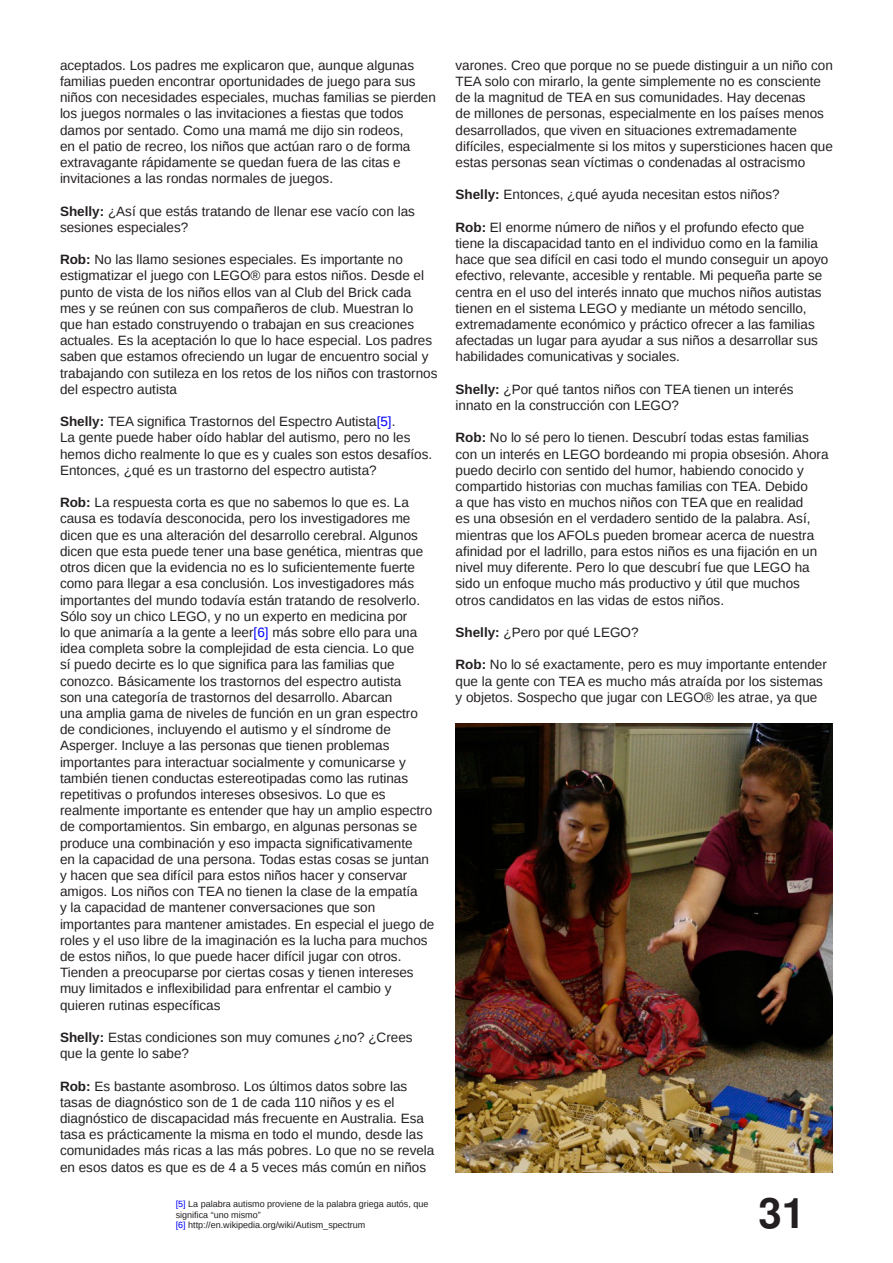
<style>
.page{position:relative;width:893px;height:1263px;background:#fff}
.page>*{position:absolute;margin:0;border:0;box-sizing:border-box;transform-origin:0 0}
.t1{font:700 42px "Free Sans";color:#231f20}
.t2{font:13.5px/16.2px "Liberation Sans";color:#231f20}
.t3{font:9px/10.8px "Liberation Sans";color:#231f20}
.s1{font-weight:700}
.s2{color:#00f}
</style>
<div class="page">
<img style="left:455px;top:723px;width:378px;height:450px">
<p class="t2" style="left:60px;top:57px;width:377px">aceptados. Los padres me explicaron que, aunque algunas familias pueden encontrar oportunidades de juego para sus niños con necesidades especiales, muchas familias se pierden los juegos normales o las invitaciones a fiestas que todos damos por sentado. Como una mamá me dijo sin rodeos,<br>en el patio de recreo, los niños que actúan raro o de forma extravagante rápidamente se quedan fuera de las citas e invitaciones a las rondas normales de juegos.</p>
<p class="t2" style="left:60px;top:203px;width:356px"><span class="s1">Shelly:</span> ¿Así que estás tratando de llenar ese vacío con las sesiones especiales?</p>
<p class="t2" style="left:60px;top:251px;width:379px"><span class="s1">Rob:</span> No las llamo sesiones especiales. Es importante no estigmatizar el juego con LEGO® para estos niños. Desde el punto de vista de los niños ellos van al Club del Brick cada mes y se reúnen con sus compañeros de club. Muestran lo que han estado construyendo o trabajan en sus creaciones actuales. Es la aceptación lo que lo hace especial. Los padres saben que estamos ofreciendo un lugar de encuentro social y trabajando con sutileza en los retos de los niños con trastornos del espectro autista</p>
<p class="t2" style="left:60px;top:413px;width:374px"><span class="s1">Shelly:</span> TEA significa Trastornos del Espectro Autista<span class="s2">[5]</span>.<br>La gente puede haber oído hablar del autismo, pero no les hemos dicho realmente lo que es y cuales son estos desafíos.<br>Entonces, ¿qué es un trastorno del espectro autista?</p>
<p class="t2" style="left:60px;top:494px;width:376px"><span class="s1">Rob:</span> La respuesta corta es que no sabemos lo que es. La causa es todavía desconocida, pero los investigadores me dicen que es una alteración del desarrollo cerebral. Algunos dicen que esta puede tener una base genética, mientras que otros dicen que la evidencia no es lo suficientemente fuerte como para llegar a esa conclusión. Los investigadores más importantes del mundo todavía están tratando de resolverlo.<br>Sólo soy un chico LEGO, y no un experto en medicina por<br>lo que animaría a la gente a leer<span class="s2">[6]</span> más sobre ello para una idea completa sobre la complejidad de esta ciencia. Lo que<br>sí puedo decirte es lo que significa para las familias que conozco. Básicamente los trastornos del espectro autista<br>son una categoría de trastornos del desarrollo. Abarcan<br>una amplia gama de niveles de función en un gran espectro de condiciones, incluyendo el autismo y el síndrome de Asperger. Incluye a las personas que tienen problemas importantes para interactuar socialmente y comunicarse y también tienen conductas estereotipadas como las rutinas repetitivas o profundos intereses obsesivos. Lo que es realmente importante es entender que hay un amplio espectro de comportamientos. Sin embargo, en algunas personas se produce una combinación y eso impacta significativamente<br>en la capacidad de una persona. Todas estas cosas se juntan y hacen que sea difícil para estos niños hacer y conservar amigos. Los niños con TEA no tienen la clase de la empatía<br>y la capacidad de mantener conversaciones que son importantes para mantener amistades. En especial el juego de roles y el uso libre de la imaginación es la lucha para muchos de estos niños, lo que puede hacer difícil jugar con otros.<br>Tienden a preocuparse por ciertas cosas y tienen intereses muy limitados e inflexibilidad para enfrentar el cambio y quieren rutinas específicas</p>
<p class="t2" style="left:60px;top:1029px;width:354px"><span class="s1">Shelly:</span> Estas condiciones son muy comunes ¿no? ¿Crees que la gente lo sabe?</p>
<p class="t2" style="left:60px;top:1078px;width:376px"><span class="s1">Rob:</span> Es bastante asombroso. Los últimos datos sobre las tasas de diagnóstico son de 1 de cada 110 niños y es el diagnóstico de discapacidad más frecuente en Australia. Esa tasa es prácticamente la misma en todo el mundo, desde las comunidades más ricas a las más pobres. Lo que no se revela en esos datos es que es de 4 a 5 veces más común en niños</p>
<p class="t3" style="left:176px;top:1198px;width:254px"><span class="s2">[5]</span> La palabra autismo proviene de la palabra griega autós, que significa “uno mismo”<br><span class="s2">[6]</span> http://en.wikipedia.org/wiki/Autism_spectrum</p>
<p class="t2" style="left:455px;top:57px;width:379px">varones. Creo que porque no se puede distinguir a un niño con TEA solo con mirarlo, la gente simplemente no es consciente de la magnitud de TEA en sus comunidades. Hay decenas<br>de millones de personas, especialmente en los países menos desarrollados, que viven en situaciones extremadamente difíciles, especialmente si los mitos y supersticiones hacen que estas personas sean víctimas o condenadas al ostracismo</p>
<p class="t2" style="left:455px;top:187px;width:326px"><span class="s1">Shelly:</span> Entonces, ¿qué ayuda necesitan estos niños?</p>
<p class="t2" style="left:455px;top:219px;width:374px"><span class="s1">Rob:</span> El enorme número de niños y el profundo efecto que tiene la discapacidad tanto en el individuo como en la familia hace que sea difícil en casi todo el mundo conseguir un apoyo efectivo, relevante, accesible y rentable. Mi pequeña parte se centra en el uso del interés innato que muchos niños autistas tienen en el sistema LEGO y mediante un método sencillo, extremadamente económico y práctico ofrecer a las familias afectadas un lugar para ayudar a sus niños a desarrollar sus habilidades comunicativas y sociales.</p>
<p class="t2" style="left:455px;top:381px;width:340px"><span class="s1">Shelly:</span> ¿Por qué tantos niños con TEA tienen un interés innato en la construcción con LEGO?</p>
<p class="t2" style="left:455px;top:430px;width:374px"><span class="s1">Rob:</span> No lo sé pero lo tienen. Descubrí todas estas familias con un interés en LEGO bordeando mi propia obsesión. Ahora puedo decirlo con sentido del humor, habiendo conocido y compartido historias con muchas familias con TEA. Debido<br>a que has visto en muchos niños con TEA que en realidad<br>es una obsesión en el verdadero sentido de la palabra. Así, mientras que los AFOLs pueden bromear acerca de nuestra afinidad por el ladrillo, para estos niños es una fijación en un nivel muy diferente. Pero lo que descubrí fue que LEGO ha sido un enfoque mucho más productivo y útil que muchos otros candidatos en las vidas de estos niños.</p>
<p class="t2" style="left:455px;top:624px;width:185px"><span class="s1">Shelly:</span> ¿Pero por qué LEGO?</p>
<p class="t2" style="left:455px;top:656px;width:373px"><span class="s1">Rob:</span> No lo sé exactamente, pero es muy importante entender que la gente con TEA es mucho más atraída por los sistemas y objetos. Sospecho que jugar con LEGO® les atrae, ya que</p>
<h1 class="t1" style="left:758px;top:1194px;width:48px">31</h1>
</div>
